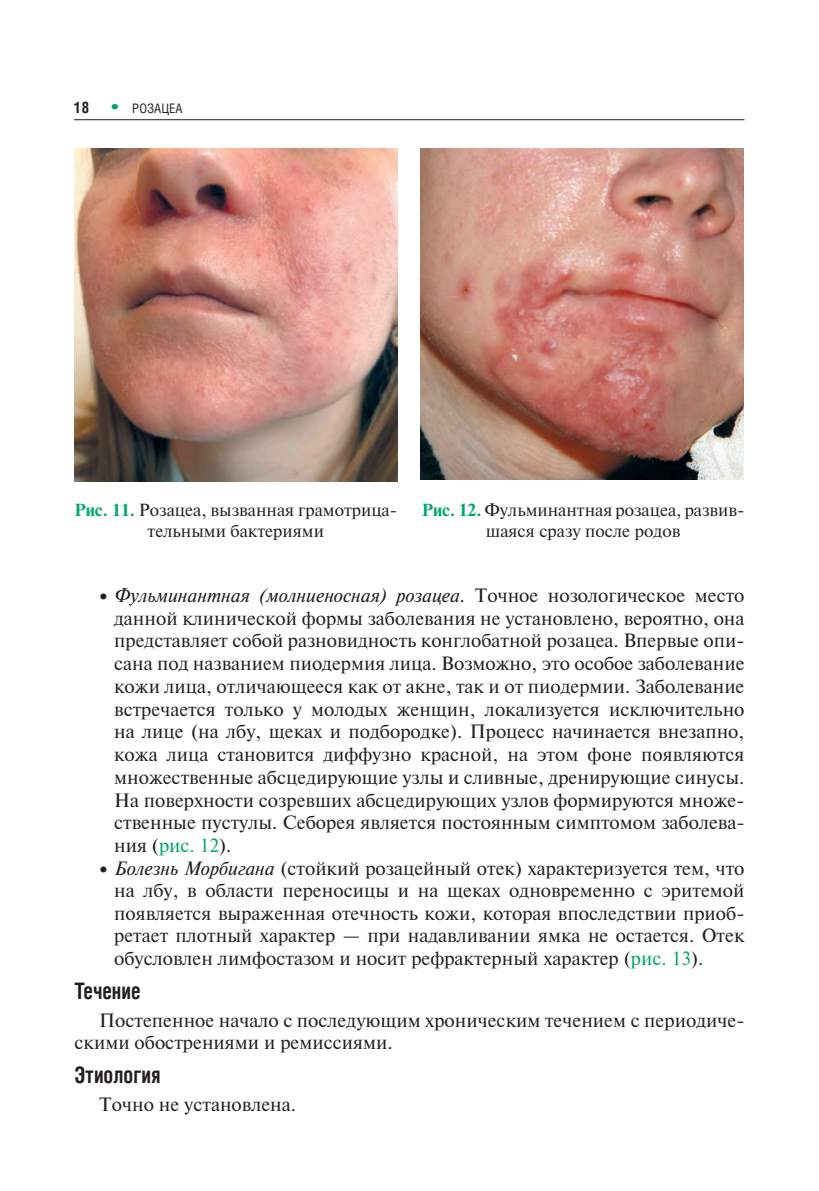
<style>
.page{position:relative;width:819px;height:1191px;background:#fff}
.page>*{position:absolute;margin:0;border:0;box-sizing:border-box;transform-origin:0 0}
.t1{font:700 22.75px "Helios Cond";color:#231f20;scale:.9 1}
.t2{font:19.25px/22.8px "Newton";color:#231f20;text-align:justify}
.t3{font:17.5px/21px "Newton";color:#231f20;text-align:center}
.t4{font:700 15.75px "Helios Cond";color:#231f20}
.t5{font:13.12px "Helios Cond";color:#231f20}
.s1{font-weight:700;color:#00a66e}
.s2{font-size:26.25px}
.s3{font-style:italic}
.s4{color:#00a66e}
</style>
<div class="page">
<hr style="left:74px;top:119px;width:670px;height:1px;background:#231f20">
<svg style="left:112px;top:104px;width:6px;height:5px"></svg>
<img style="left:74px;top:149px;width:323px;height:332px">
<img style="left:420px;top:149px;width:323px;height:331px">
<p class="t4" style="left:74px;top:102px;width:17px">18</p>
<p class="t5" style="left:132px;top:103px;width:52px">РОЗАЦЕА</p>
<p class="t3" style="left:74px;top:501px;width:324px"><span class="s1">Рис. 11.</span> Розацеа, вызванная грамотрица&shy;тельными бактериями</p>
<p class="t3" style="left:422px;top:501px;width:324px"><span class="s1">Рис. 12.</span> Фульминантная розацеа, развив&shy;шаяся сразу после родов</p>
<p class="t2" style="left:114px;top:585px;width:632px;text-indent:-20px"><span class="s2">•</span><span class="s3">Фульминантная (молниеносная) розацеа.</span> Точное нозологическое место данной клинической формы заболевания не установлено, вероятно, она представляет собой разновидность конглобатной розацеа. Впервые опи&shy;сана под названием пиодермия лица. Возможно, это особое заболевание кожи лица, отличающееся как от акне, так и от пиодермии. Заболевание встречается только у молодых женщин, локализуется исключительно на лице (на лбу, щеках и подбородке). Процесс начинается внезапно, кожа лица становится диффузно красной, на этом фоне появляются множественные абсцедирующие узлы и сливные, дренирующие синусы.<br>На поверхности созревших абсцедирующих узлов формируются множе&shy;ственные пустулы. Себорея является постоянным симптомом заболева&shy;ния (<span class="s4">рис. 12</span>).</p>
<p class="t2" style="left:114px;top:858px;width:632px;text-indent:-20px"><span class="s2">•</span><span class="s3">Болезнь Морбигана</span> (стойкий розацейный отек) характеризуется тем, что на лбу, в области переносицы и на щеках одновременно с эритемой появляется выраженная отечность кожи, которая впоследствии приоб&shy;ретает плотный характер — при надавливании ямка не остается. Отек обусловлен лимфостазом и носит рефрактерный характер (<span class="s4">рис. 13</span>).</p>
<p class="t1" style="left:74px;top:982px;width:75px">Течение</p>
<p class="t2" style="left:74px;top:1010px;width:671px;text-indent:25px">Постепенное начало с последующим хроническим течением с периодиче&shy;скими обострениями и ремиссиями.</p>
<p class="t1" style="left:74px;top:1066px;width:97px">Этиология</p>
<p class="t2" style="left:99px;top:1094px;width:198px">Точно не установлена.</p>
</div>
